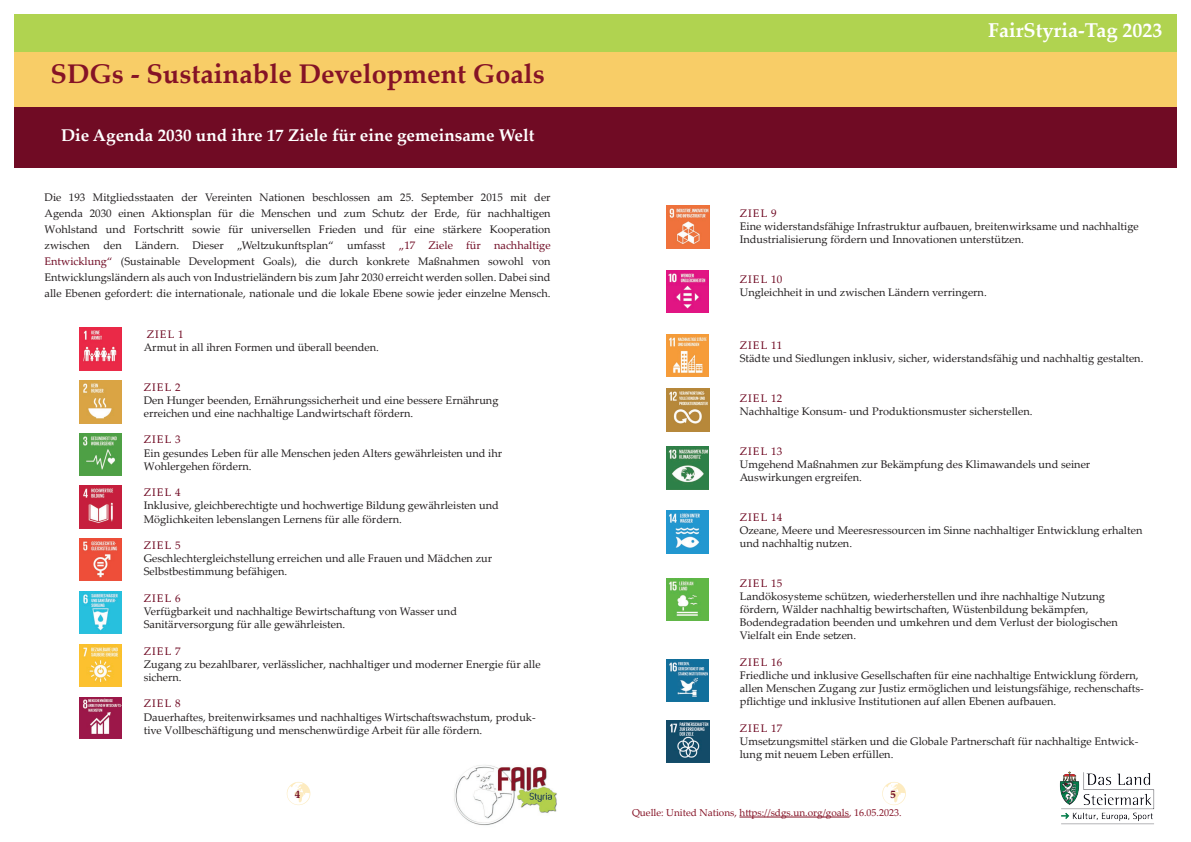
<style>
.page{position:relative;width:1191px;height:842px;background:#fff}
.page>*{position:absolute;margin:0;border:0;box-sizing:border-box;transform-origin:0 0}
.t1{font:700 27px "Palatino Linotype";color:#851326}
.t2{font:700 20px "Palatino Linotype";color:#fff}
.t3{font:700 17px "Palatino Linotype";color:#fff}
.t4{font:11px/13.2px "Palatino Linotype";color:#231f20}
.t5{font:11px "Palatino Linotype";letter-spacing:.1em;color:#700b24}
.t6{font:700 11px "Palatino Linotype";color:#700b24}
.t7{font:10px "Palatino Linotype";color:#851326}
.s1{color:#700b24}
</style>
<div class="page">
<div style="left:14px;top:14px;width:1162px;height:38px;background:#b0d350"></div>
<div style="left:14px;top:52px;width:1162px;height:56px;background:#f8cd67"></div>
<div style="left:14px;top:108px;width:1162px;height:60px;background:#700b24"></div>
<img style="left:454px;top:765px;width:103px;height:61px">
<img style="left:1059px;top:771px;width:96px;height:54px">
<svg style="left:882px;top:782px;width:24px;height:23px"></svg>
<svg style="left:287px;top:782px;width:23px;height:23px"></svg>
<img style="left:79px;top:538px;width:43px;height:43px">
<img style="left:79px;top:327px;width:43px;height:43px">
<img style="left:79px;top:381px;width:43px;height:42px">
<img style="left:79px;top:433px;width:43px;height:43px">
<img style="left:79px;top:485px;width:43px;height:43px">
<img style="left:79px;top:591px;width:43px;height:43px">
<img style="left:79px;top:644px;width:43px;height:43px">
<img style="left:666px;top:334px;width:43px;height:43px">
<img style="left:666px;top:446px;width:43px;height:43px">
<img style="left:666px;top:511px;width:43px;height:42px">
<img style="left:666px;top:578px;width:43px;height:43px">
<img style="left:666px;top:659px;width:43px;height:42px">
<img style="left:666px;top:720px;width:43px;height:42px">
<img style="left:666px;top:270px;width:43px;height:43px">
<img style="left:666px;top:389px;width:43px;height:42px">
<img style="left:666px;top:206px;width:43px;height:42px">
<img style="left:79px;top:697px;width:43px;height:42px">
<hr style="left:739px;top:817px;width:110px;height:1px;background:#851326">
<h1 class="t1" style="left:50px;top:55px;width:496px">SDGs - Sustainable Development Goals</h1>
<h3 class="t3" style="left:61px;top:123px;width:475px">Die Agenda 2030 und ihre 17 Ziele für eine gemeinsame Welt</h3>
<p class="t4" style="left:45px;top:189px;width:507px;line-height:16px;text-align:justify">Die 193 Mitgliedsstaaten der Vereinten Nationen beschlossen am 25. September 2015 mit der Agenda 2030 einen Aktionsplan für die Menschen und zum Schutz der Erde, für nachhaltigen Wohlstand und Fortschritt sowie für universellen Frieden und für eine stärkere Kooperation zwischen den Ländern. Dieser „Weltzukunftsplan“ umfasst <span class="s1">„17 Ziele für nachhaltige Entwicklung“</span> (Sustainable Development Goals), die durch konkrete Maßnahmen sowohl von Entwicklungsländern als auch von Industrieländern bis zum Jahr 2030 erreicht werden sollen. Dabei sind alle Ebenen gefordert: die internationale, nationale und die lokale Ebene sowie jeder einzelne Mensch.</p>
<p class="t5" style="left:147px;top:326px;width:39px">ZIEL 1</p>
<p class="t4" style="left:144px;top:340px;width:237px">Armut in all ihren Formen und überall beenden.</p>
<p class="t5" style="left:144px;top:379px;width:39px">ZIEL 2</p>
<p class="t4" style="left:144px;top:393px;width:356px">Den Hunger beenden, Ernährungssicherheit und eine bessere Ernährung erreichen und eine nachhaltige Landwirtschaft fördern.</p>
<p class="t5" style="left:144px;top:432px;width:39px">ZIEL 3</p>
<p class="t4" style="left:144px;top:446px;width:360px">Ein gesundes Leben für alle Menschen jeden Alters gewährleisten und ihr<br>Wohlergehen fördern.</p>
<p class="t5" style="left:144px;top:485px;width:39px">ZIEL 4</p>
<p class="t4" style="left:144px;top:499px;width:356px">Inklusive, gleichberechtigte und hochwertige Bildung gewährleisten und<br>Möglichkeiten lebenslangen Lernens für alle fördern.</p>
<p class="t5" style="left:144px;top:537px;width:39px">ZIEL 5</p>
<p class="t4" style="left:144px;top:551px;width:350px">Geschlechtergleichstellung erreichen und alle Frauen und Mädchen zur<br>Selbstbestimmung befähigen.</p>
<p class="t5" style="left:144px;top:590px;width:39px">ZIEL 6</p>
<p class="t4" style="left:144px;top:604px;width:315px">Verfügbarkeit und nachhaltige Bewirtschaftung von Wasser und<br>Sanitärversorgung für alle gewährleisten.</p>
<p class="t5" style="left:144px;top:643px;width:39px">ZIEL 7</p>
<p class="t4" style="left:144px;top:657px;width:398px">Zugang zu bezahlbarer, verlässlicher, nachhaltiger und moderner Energie für alle sichern.</p>
<p class="t5" style="left:144px;top:696px;width:39px">ZIEL 8</p>
<p class="t4" style="left:144px;top:710px;width:393px">Dauerhaftes, breitenwirksames und nachhaltiges Wirtschaftswachstum, produk&shy;tive Vollbeschäftigung und menschenwürdige Arbeit für alle fördern.</p>
<h2 class="t2" style="left:988px;top:16px;width:176px">FairStyria-Tag 2023</h2>
<p class="t5" style="left:739px;top:205px;width:39px">ZIEL 9</p>
<p class="t4" style="left:739px;top:219px;width:400px">Eine widerstandsfähige Infrastruktur aufbauen, breitenwirksame und nachhaltige<br>Industrialisierung fördern und Innovationen unterstützen.</p>
<p class="t5" style="left:739px;top:271px;width:44px">ZIEL 10</p>
<p class="t4" style="left:739px;top:285px;width:248px">Ungleichheit in und zwischen Ländern verringern.</p>
<p class="t5" style="left:739px;top:337px;width:44px">ZIEL 11</p>
<p class="t4" style="left:739px;top:351px;width:405px">Städte und Siedlungen inklusiv, sicher, widerstandsfähig und nachhaltig gestalten.</p>
<p class="t5" style="left:739px;top:390px;width:44px">ZIEL 12</p>
<p class="t4" style="left:739px;top:404px;width:294px">Nachhaltige Konsum- und Produktionsmuster sicherstellen.</p>
<p class="t5" style="left:739px;top:443px;width:44px">ZIEL 13</p>
<p class="t4" style="left:739px;top:457px;width:352px">Umgehend Maßnahmen zur Bekämpfung des Klimawandels und seiner<br>Auswirkungen ergreifen.</p>
<p class="t5" style="left:739px;top:509px;width:44px">ZIEL 14</p>
<p class="t4" style="left:739px;top:523px;width:404px">Ozeane, Meere und Meeresressourcen im Sinne nachhaltiger Entwicklung erhalten und nachhaltig nutzen.</p>
<p class="t5" style="left:739px;top:575px;width:44px">ZIEL 15</p>
<p class="t4" style="left:739px;top:589px;width:379px">Landökosysteme schützen, wiederherstellen und ihre nachhaltige Nutzung fördern, Wälder nachhaltig bewirtschaften, Wüstenbildung bekämpfen, Bodendegradation beenden und umkehren und dem Verlust der biologischen Vielfalt ein Ende setzen.</p>
<p class="t5" style="left:739px;top:654px;width:44px">ZIEL 16</p>
<p class="t4" style="left:739px;top:668px;width:405px">Friedliche und inklusive Gesellschaften für eine nachhaltige Entwicklung fördern, allen Menschen Zugang zur Justiz ermöglichen und leistungsfähige, rechenschafts&shy;pflichtige und inklusive Institutionen auf allen Ebenen aufbauen.</p>
<p class="t5" style="left:739px;top:720px;width:44px">ZIEL 17</p>
<p class="t4" style="left:739px;top:734px;width:400px">Umsetzungsmittel stärken und die Globale Partnerschaft für nachhaltige Entwick&shy;lung mit neuem Leben erfüllen.</p>
<p class="t6" style="left:295px;top:786px;width:7px">4</p>
<p class="t6" style="left:890px;top:786px;width:7px">5</p>
<p class="t7" style="left:632px;top:805px;width:271px">Quelle: United Nations, https://sdgs.un.org/goals, 16.05.2023.</p>
</div>
